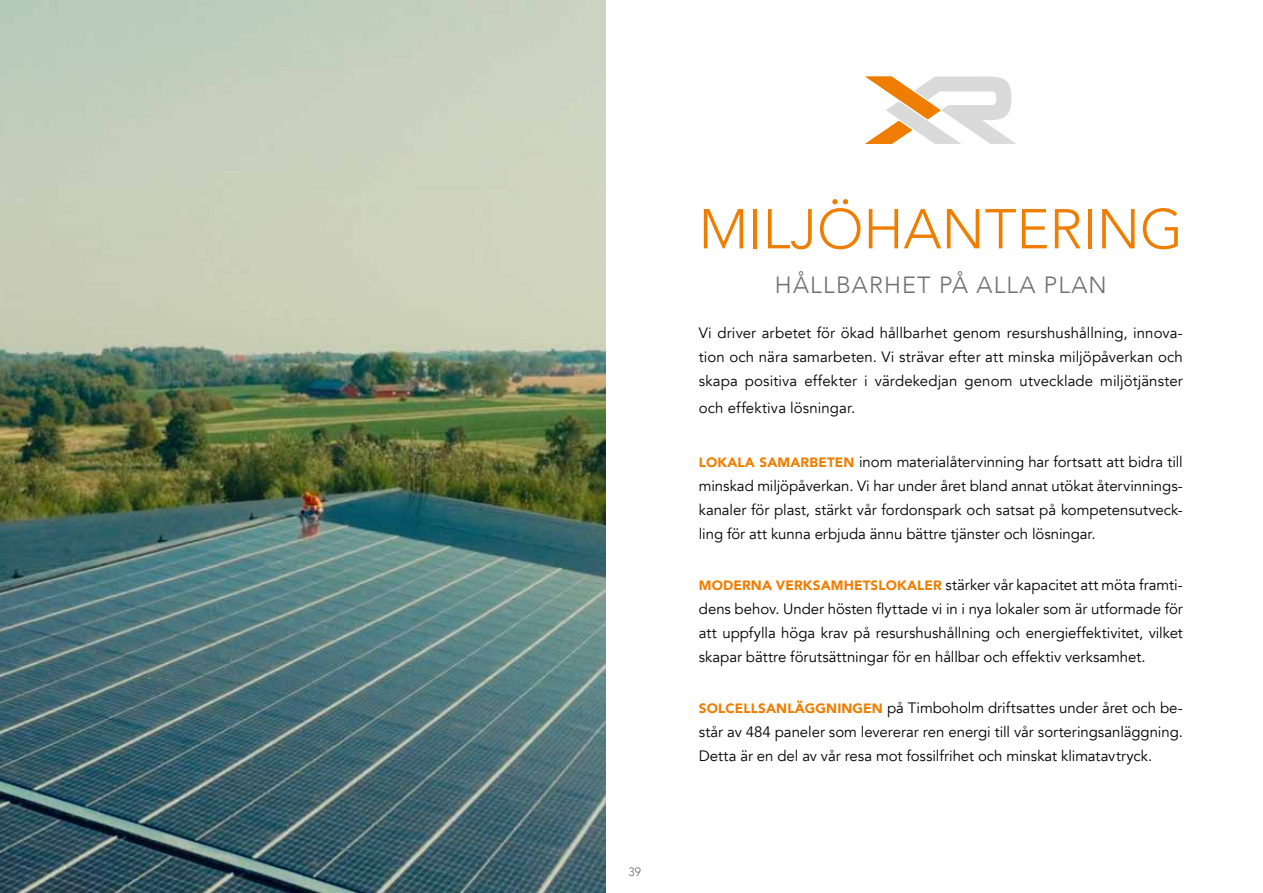
<style>
.page{position:relative;width:1263px;height:893px;background:#fff}
.page>*{position:absolute;margin:0;border:0;box-sizing:border-box;transform-origin:0 0}
.t1{font:300 55.5px "Avenir";color:#ef7d00}
.t2{font:300 23.4px "Avenir";letter-spacing:.05em;color:#706f6f}
.t3{font:15px/24px "Avenir";color:#000;text-align:justify}
.t4{font:300 12px "Avenir";color:#706f6f}
.s1{font-weight:900;font-size:13.5px;color:#ef7d00}
</style>
<div class="page">
<img style="left:0;top:0;width:606px;height:893px">
<svg style="left:865px;top:77px;width:151px;height:67px"></svg>
<p class="t4" style="left:628px;top:865px;width:14px">39</p>
<h1 class="t1" style="left:699px;top:196px;width:486px">MILJÖHANTERING</h1>
<h2 class="t2" style="left:775px;top:271px;width:333px">HÅLLBARHET PÅ ALLA PLAN</h2>
<p class="t3" style="left:699px;top:321px;width:486px">Vi driver arbetet för ökad hållbarhet genom resurshushållning, innova&shy;tion och nära samarbeten. Vi strävar efter att minska miljöpåverkan och skapa positiva effekter i värdekedjan genom utvecklade miljötjänster</p>
<p class="t3" style="left:699px;top:396px;width:158px">och effektiva lösningar.</p>
<p class="t3" style="left:699px;top:450px;width:486px"><span class="s1">LOKALA SAMARBETEN</span> inom materialåtervinning har fortsatt att bidra till minskad miljöpåverkan. Vi har under året bland annat utökat återvinnings&shy;kanaler för plast, stärkt vår fordonspark och satsat på kompetensutveck&shy;ling för att kunna erbjuda ännu bättre tjänster och lösningar.</p>
<p class="t3" style="left:699px;top:573px;width:486px"><span class="s1">MODERNA VERKSAMHETSLOKALER</span> stärker vår kapacitet att möta framti&shy;dens behov. Under hösten flyttade vi in i nya lokaler som är utformade för att uppfylla höga krav på resurshushållning och energieffektivitet, vilket skapar bättre förutsättningar för en hållbar och effektiv verksamhet.</p>
<p class="t3" style="left:699px;top:696px;width:486px"><span class="s1">SOLCELLSANLÄGGNINGEN</span> på Timboholm driftsattes under året och be&shy;står av 484 paneler som levererar ren energi till vår sorteringsanläggning.<br>Detta är en del av vår resa mot fossilfrihet och minskat klimatavtryck.</p>
</div>
